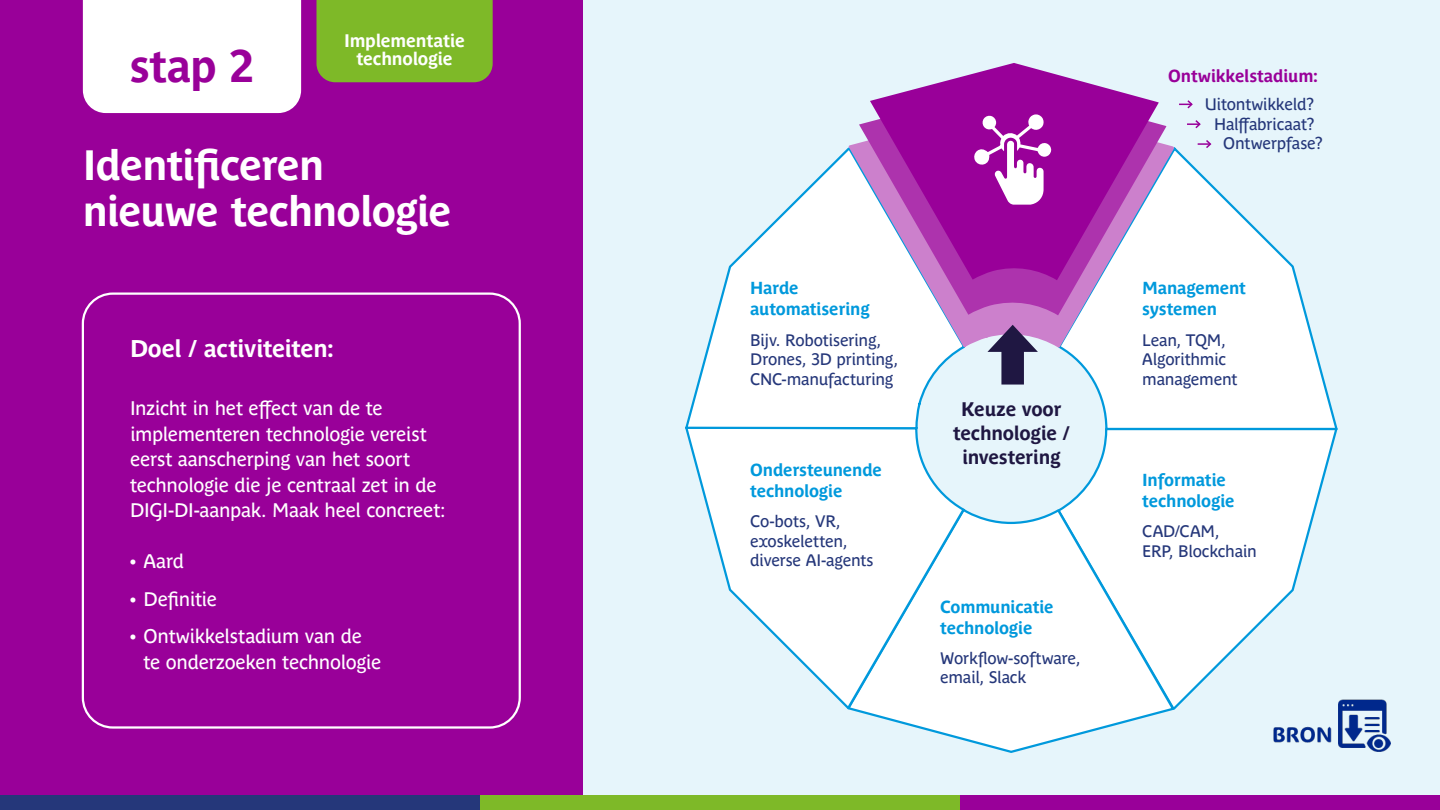
<style>
.page{position:relative;width:1440px;height:810px;background:#fff}
.page>*{position:absolute;margin:0;border:0;box-sizing:border-box;transform-origin:0 0}
.t1{font:700 45px "Parisine Plus Std";color:#909}
.t2{font:700 42px/46.5px "Parisine Plus Std";letter-spacing:-.03em;color:#fff}
.t3{font:700 24px "Parisine Plus Std";letter-spacing:-.02em;color:#fff}
.t4{font:19.5px/25.5px "Parisine Plus Std";letter-spacing:-.02em;color:#fff}
.t5{font:700 19.5px/24px "Parisine Plus Std";letter-spacing:-.02em;color:#1f1742;text-align:center}
.t6{font:700 18px/18px "Parisine Plus Std";letter-spacing:-.015em;color:#fff;text-align:center}
.t7{font:700 17.25px/21px "Parisine Plus Std";letter-spacing:-.015em;color:#0099dc}
.t8{font:700 17.25px "Parisine Plus Std";letter-spacing:-.015em;color:#909}
.t9{font:16.5px/19.5px "Parisine Plus Std";letter-spacing:-.02em;color:#25377a}
</style>
<div class="page">
<div style="left:583px;top:0;width:857px;height:810px;background:#e6f5fb"></div>
<div style="left:0;top:0;width:583px;height:810px;background:#909"></div>
<div style="left:0;top:795px;width:480px;height:15px;background:#25377a"></div>
<div style="left:480px;top:795px;width:480px;height:15px;background:#7eb928"></div>
<div style="left:960px;top:795px;width:480px;height:15px;background:#909"></div>
<div style="left:82px;top:292px;width:439px;height:437px;border:2px solid #fff;border-radius:30px"></div>
<div style="left:83px;top:0;width:218px;height:113px;background:#fff"></div>
<img style="left:1273px;top:700px;width:117px;height:52px">
<svg style="left:1062px;top:431px;width:277px;height:280px"></svg>
<svg style="left:1062px;top:148px;width:276px;height:283px"></svg>
<svg style="left:858px;top:507px;width:318px;height:246px;background:#f4fafd"></svg>
<svg style="left:686px;top:431px;width:281px;height:281px"></svg>
<svg style="left:685px;top:150px;width:276px;height:281px;fill:#fff"></svg>
<svg style="left:846px;top:126px;width:330px;height:224px;background:#f2e7f5"></svg>
<svg style="left:859px;top:121px;width:307px;height:194px;background:#deb2e0"></svg>
<svg style="left:870px;top:63px;width:289px;height:217px;background:#b146b5"></svg>
<svg style="left:1179px;top:100px;width:14px;height:9px"></svg>
<svg style="left:1187px;top:120px;width:14px;height:9px"></svg>
<svg style="left:1198px;top:140px;width:15px;height:10px"></svg>
<svg style="left:973px;top:114px;width:78px;height:91px;background:#bf5fbf"></svg>
<div style="left:1001px;top:344px;width:23px;height:41px;background:#1f1742"></div>
<svg style="left:987px;top:325px;width:51px;height:27px"></svg>
<div style="left:316px;top:0;width:177px;height:82px;background:#7eb928"></div>
<h1 class="t1" style="left:130px;top:40px;width:126px">stap 2</h1>
<p class="t6" style="left:344px;top:32px;width:122px">Implementatie technologie</p>
<h2 class="t2" style="left:83px;top:141px;width:371px">Identificeren nieuwe technologie</h2>
<h3 class="t3" style="left:130px;top:335px;width:205px">Doel / activiteiten:</h3>
<p class="t4" style="left:130px;top:395px;width:317px">Inzicht in het effect van de te implementeren technologie vereist eerst aanscherping van het soort technologie die je centraal zet in de DIGI-DI-aanpak. Maak heel concreet:</p>
<p class="t4" style="left:130px;top:548px;width:56px">• Aard</p>
<p class="t4" style="left:130px;top:586px;width:89px">• Definitie</p>
<p class="t4" style="left:144px;top:623px;width:239px;text-indent:-13px">• Ontwikkelstadium van de te onderzoeken technologie</p>
<p class="t7" style="left:750px;top:278px;width:121px">Harde automatisering</p>
<p class="t8" style="left:1168px;top:66px;width:151px">Ontwikkelstadium:</p>
<p class="t9" style="left:1205px;top:95px;width:111px">Uitontwikkeld?</p>
<p class="t9" style="left:1214px;top:114px;width:102px">Halffabricaat?</p>
<p class="t9" style="left:1223px;top:134px;width:101px">Ontwerpfase?</p>
<p class="t7" style="left:1142px;top:278px;width:105px">Management systemen</p>
<p class="t9" style="left:750px;top:330px;width:149px">Bijv. Robotisering,<br>Drones, 3D printing,<br>CNC-manufacturing</p>
<p class="t9" style="left:1142px;top:330px;width:97px">Lean, TQM,<br>Algorithmic management</p>
<p class="t5" style="left:953px;top:397px;width:118px">Keuze voor technologie / investering</p>
<p class="t7" style="left:750px;top:460px;width:134px">Ondersteunende technologie</p>
<p class="t7" style="left:1142px;top:470px;width:94px">Informatie technologie</p>
<p class="t9" style="left:750px;top:512px;width:125px">Co-bots, VR, exoskeletten, diverse AI-agents</p>
<p class="t9" style="left:1142px;top:522px;width:116px">CAD/CAM,<br>ERP, Blockchain</p>
<p class="t7" style="left:940px;top:596px;width:115px">Communicatie technologie</p>
<p class="t9" style="left:940px;top:648px;width:142px">Workflow-software, email, Slack</p>
</div>
